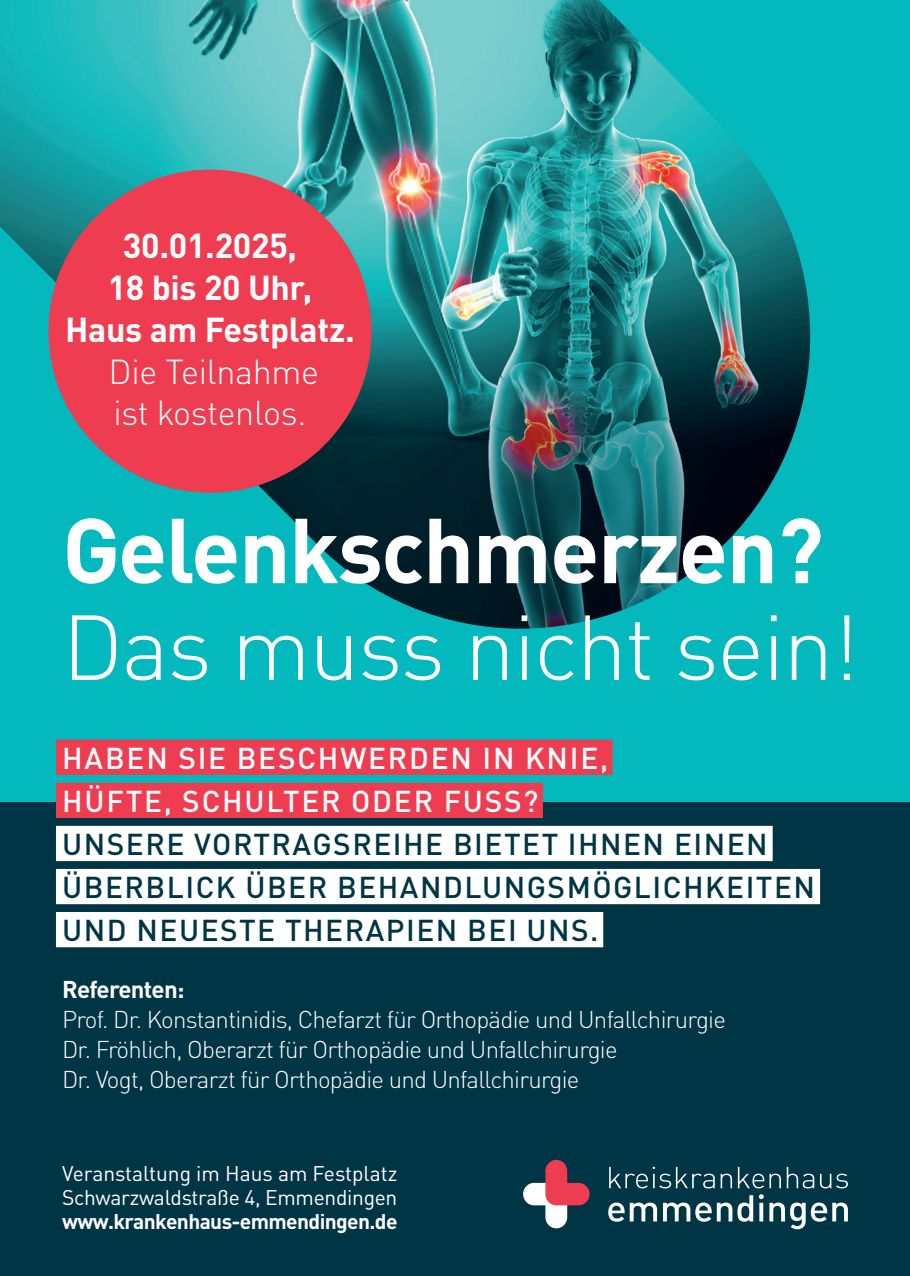
<style>
.page{position:relative;width:910px;height:1276px;background:#fff}
.page>*{position:absolute;margin:0;border:0;box-sizing:border-box;transform-origin:0 0}
.t1{font:300 90.6px "DIN Pro";letter-spacing:-.02em;color:#fff}
.t2{font:700 90.6px "DIN Pro";letter-spacing:-.02em;color:#fff}
.t3{font:700 34.2px/41.7px "DIN Pro";letter-spacing:-.01em;color:#fff;text-align:center}
.t4{font:300 34.2px/41.7px "DIN Pro";letter-spacing:-.01em;color:#fff}
.t5{font:500 29.7px/43.2px "DIN Pro";letter-spacing:.05em;color:#003545}
.t6{font:500 29.7px/43.2px "DIN Pro";letter-spacing:.06em;color:#fff}
.t7{font:300 24px/30px "DIN Pro";letter-spacing:-.03em;color:#fff}
.t8{font:700 24px "DIN Pro";letter-spacing:-.03em;color:#fff}
.t9{font:21px/24px "DIN Pro";letter-spacing:-.015em;color:#fff}
.t10{font:700 21px "DIN Pro";letter-spacing:-.03em;color:#fff}
</style>
<div class="page">
<div style="left:0;top:801px;width:910px;height:475px;background:#003545"></div>
<div style="left:0;top:0;width:910px;height:801px;background:#03b9bd"></div>
<svg style="left:523px;top:1160px;width:66px;height:68px"></svg>
<svg style="left:609px;top:1166px;width:106px;height:22px"></svg>
<svg style="left:721px;top:1173px;width:11px;height:15px"></svg>
<svg style="left:738px;top:1167px;width:43px;height:21px"></svg>
<svg style="left:787px;top:1167px;width:27px;height:21px"></svg>
<svg style="left:820px;top:1173px;width:28px;height:15px"></svg>
<svg style="left:608px;top:1202px;width:49px;height:19px"></svg>
<svg style="left:663px;top:1195px;width:90px;height:26px"></svg>
<svg style="left:759px;top:1194px;width:89px;height:35px"></svg>
<div style="left:56px;top:739px;width:557px;height:36px;background:#ee3d50"></div>
<div style="left:56px;top:783px;width:487px;height:35px;background:#ee3d50"></div>
<div style="left:56px;top:826px;width:717px;height:35px;background:#fff"></div>
<div style="left:56px;top:869px;width:764px;height:35px;background:#fff"></div>
<div style="left:56px;top:912px;width:547px;height:35px;background:#fff"></div>
<svg style="left:0;top:0;width:811px;height:629px"></svg>
<div style="left:48px;top:170px;width:324px;height:323px;background:#ee3d50;border-radius:50%"></div>
<h2 class="t3" style="left:65px;top:224px;width:291px">30.01.2025,<br>18 bis 20 Uhr,<br>Haus am Festplatz.</h2>
<h2 class="t4" style="left:109px;top:348px;width:212px">Die Teilnahme ist kostenlos.</h2>
<h1 class="t2" style="left:62px;top:489px;width:763px">Gelenkschmerzen?</h1>
<h1 class="t1" style="left:62px;top:578px;width:799px">Das muss nicht sein!</h1>
<p class="t6" style="left:62px;top:734px;width:547px">HABEN SIE BESCHWERDEN IN KNIE,<br>HÜFTE, SCHULTER ODER FUSS?</p>
<p class="t5" style="left:62px;top:820px;width:754px">UNSERE VORTRAGSREIHE BIETET IHNEN EINEN<br>ÜBERBLICK ÜBER BEHANDLUNGSMÖGLICHKEITEN<br>UND NEUESTE THERAPIEN BEI UNS.</p>
<p class="t8" style="left:62px;top:972px;width:124px">Referenten:</p>
<p class="t7" style="left:62px;top:1002px;width:665px">Prof. Dr. Konstantinidis, Chefarzt für Orthopädie und Unfallchirurgie<br>Dr. Fröhlich, Oberarzt für Orthopädie und Unfallchirurgie<br>Dr. Vogt, Oberarzt für Orthopädie und Unfallchirurgie</p>
<p class="t9" style="left:62px;top:1160px;width:337px">Veranstaltung im Haus am Festplatz<br>Schwarzwaldstraße 4, Emmendingen</p>
<p class="t10" style="left:62px;top:1207px;width:337px">www.krankenhaus-emmendingen.de</p>
</div>
